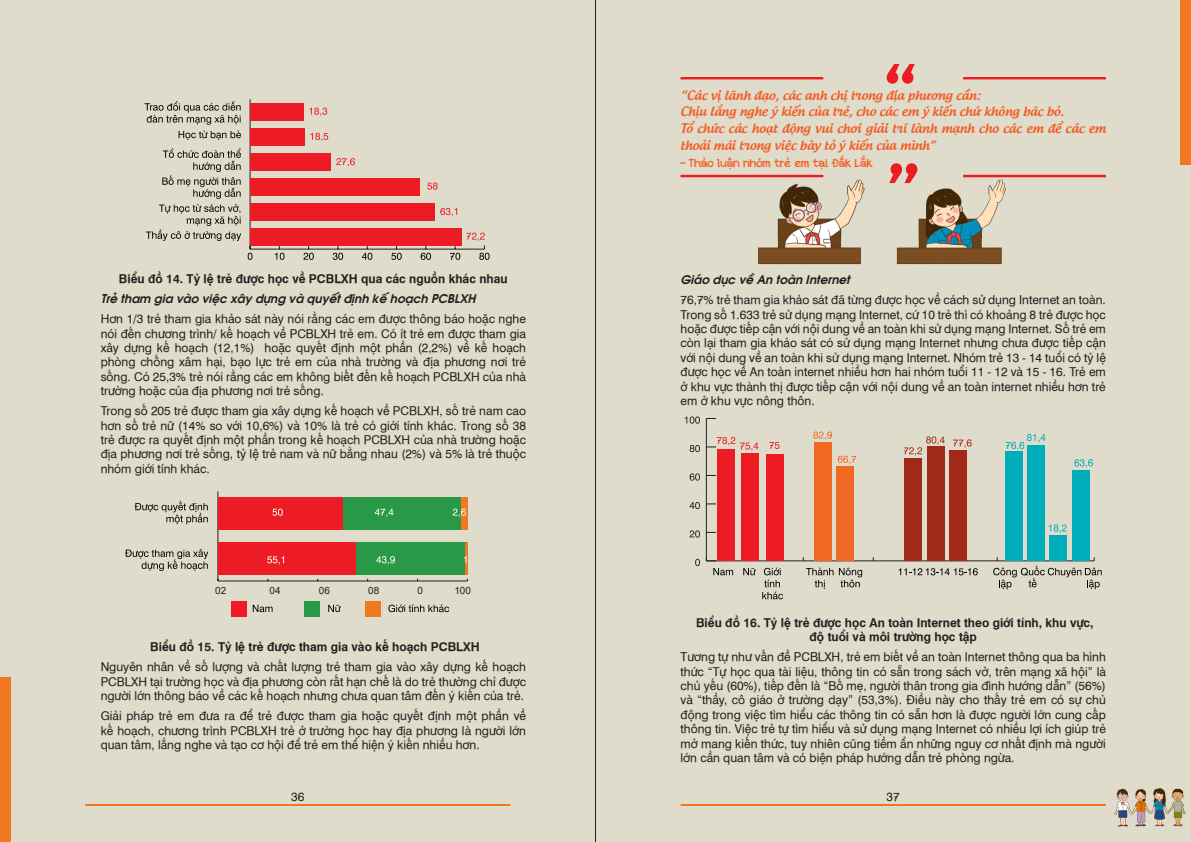
<style>
.page{position:relative;width:1191px;height:842px;background:#e0dccb}
.page>*{position:absolute;margin:0;border:0;box-sizing:border-box;transform-origin:0 0}
.t1{font:14px/16.8px "SVN Androgyne";color:#f25f26}
.t2{font:14px "SVN Appleberry";color:#f25f26}
.cac_ket_qua_chinh_bo{font:12px/14.4px "UVN Hong Ha";color:#231f20;text-align:justify}
.cac_ket_qua_chinh_bo-2{font:700 12px/14.4px "UVN Hong Ha";color:#231f20;text-align:center}
.cac_ket_qua_chinh_bo-3{font:12px "SVN Avobolditalic";color:#231f20}
.t3{font:10px "Arial";color:#241f21}
</style>
<div class="page">
<div style="left:0;top:677px;width:11px;height:165px;background:#f27722"></div>
<div style="left:1180px;top:0;width:11px;height:165px;background:#f27722"></div>
<hr style="left:85px;top:804px;width:425px;height:2px;background:#f27722">
<hr style="left:680px;top:804px;width:426px;height:2px;background:#f27722">
<hr style="left:595px;top:0;width:1px;height:842px;background:#231f20">
<svg style="left:309px;top:108px;width:18px;height:8px"></svg>
<svg style="left:310px;top:133px;width:18px;height:8px"></svg>
<svg style="left:336px;top:158px;width:19px;height:9px"></svg>
<svg style="left:427px;top:183px;width:10px;height:7px"></svg>
<svg style="left:440px;top:208px;width:17px;height:8px"></svg>
<hr style="left:250px;top:249px;width:234px;height:1px;background:#231f20">
<svg style="left:248px;top:246px;width:4px;height:14px"></svg>
<svg style="left:275px;top:246px;width:9px;height:14px"></svg>
<svg style="left:303px;top:246px;width:11px;height:14px"></svg>
<svg style="left:333px;top:246px;width:10px;height:14px"></svg>
<svg style="left:362px;top:246px;width:10px;height:14px"></svg>
<svg style="left:391px;top:246px;width:11px;height:14px"></svg>
<svg style="left:421px;top:246px;width:10px;height:14px"></svg>
<svg style="left:450px;top:246px;width:10px;height:14px"></svg>
<svg style="left:466px;top:233px;width:23px;height:27px"></svg>
<hr style="left:249px;top:99px;width:1px;height:150px;background:#231f20">
<div style="left:250px;top:103px;width:54px;height:18px;background:#ed1c24"></div>
<div style="left:250px;top:128px;width:54px;height:18px;background:#ed1c24"></div>
<div style="left:250px;top:153px;width:81px;height:18px;background:#ed1c24"></div>
<div style="left:250px;top:178px;width:170px;height:18px;background:#ed1c24"></div>
<div style="left:250px;top:203px;width:185px;height:18px;background:#ed1c24"></div>
<div style="left:250px;top:228px;width:211px;height:18px;background:#ed1c24"></div>
<svg style="left:144px;top:101px;width:97px;height:39px"></svg>
<svg style="left:146px;top:148px;width:95px;height:93px"></svg>
<div style="left:231px;top:601px;width:15px;height:16px;background:#ed1c24"></div>
<svg style="left:253px;top:605px;width:19px;height:7px"></svg>
<div style="left:304px;top:601px;width:16px;height:16px;background:#299947"></div>
<svg style="left:328px;top:605px;width:12px;height:7px"></svg>
<div style="left:365px;top:601px;width:15px;height:16px;background:#f07821"></div>
<svg style="left:388px;top:604px;width:61px;height:8px"></svg>
<hr style="left:218px;top:580px;width:249px;height:1px;background:#231f20">
<hr style="left:217px;top:491px;width:1px;height:90px;background:#231f20">
<div style="left:461px;top:498px;width:6px;height:32px;background:#f07821"></div>
<hr style="left:465px;top:542px;width:2px;height:33px;background:#f07821">
<div style="left:343px;top:498px;width:118px;height:32px;background:#299947"></div>
<div style="left:355px;top:542px;width:110px;height:33px;background:#299947"></div>
<div style="left:218px;top:498px;width:125px;height:32px;background:#ed1c24"></div>
<div style="left:218px;top:542px;width:137px;height:33px;background:#ed1c24"></div>
<svg style="left:134px;top:501px;width:74px;height:23px"></svg>
<svg style="left:125px;top:549px;width:83px;height:22px"></svg>
<svg style="left:272px;top:509px;width:11px;height:7px"></svg>
<svg style="left:375px;top:509px;width:18px;height:8px"></svg>
<svg style="left:453px;top:509px;width:13px;height:8px"></svg>
<svg style="left:376px;top:556px;width:19px;height:9px"></svg>
<svg style="left:267px;top:556px;width:17px;height:9px"></svg>
<img style="left:758px;top:175px;width:256px;height:89px">
<hr style="left:680px;top:77px;width:143px;height:2px;background:#ed1c24">
<hr style="left:963px;top:77px;width:143px;height:2px;background:#ed1c24">
<hr style="left:680px;top:175px;width:143px;height:2px;background:#ed1c24">
<hr style="left:963px;top:175px;width:143px;height:2px;background:#ed1c24">
<svg style="left:889px;top:163px;width:28px;height:20px"></svg>
<svg style="left:886px;top:64px;width:28px;height:20px"></svg>
<hr style="left:706px;top:561px;width:388px;height:1px;background:#989489">
<hr style="left:706px;top:560px;width:388px;height:1px;background:#231f20">
<svg style="left:695px;top:559px;width:5px;height:7px"></svg>
<svg style="left:689px;top:530px;width:11px;height:8px"></svg>
<svg style="left:689px;top:502px;width:11px;height:7px"></svg>
<svg style="left:689px;top:473px;width:11px;height:8px"></svg>
<svg style="left:689px;top:445px;width:11px;height:7px"></svg>
<svg style="left:685px;top:416px;width:15px;height:8px"></svg>
<hr style="left:706px;top:418px;width:1px;height:143px;background:#231f20">
<svg style="left:707px;top:560px;width:9px;height:2px"></svg>
<div style="left:1072px;top:470px;width:17px;height:91px;background:#00adba"></div>
<div style="left:766px;top:454px;width:17px;height:107px;background:#ed1c24"></div>
<div style="left:949px;top:450px;width:18px;height:111px;background:#a12917"></div>
<div style="left:1049px;top:535px;width:18px;height:26px;background:#00adba"></div>
<div style="left:741px;top:453px;width:18px;height:108px;background:#ed1c24"></div>
<div style="left:836px;top:466px;width:17px;height:95px;background:#f26924"></div>
<div style="left:927px;top:446px;width:17px;height:115px;background:#a12917"></div>
<div style="left:1027px;top:445px;width:17px;height:116px;background:#00adba"></div>
<div style="left:717px;top:449px;width:17px;height:112px;background:#ed1c24"></div>
<div style="left:814px;top:443px;width:17px;height:118px;background:#f26924"></div>
<div style="left:904px;top:458px;width:17px;height:103px;background:#a12917"></div>
<div style="left:1004px;top:452px;width:18px;height:109px;background:#00adba"></div>
<svg style="left:713px;top:568px;width:20px;height:7px"></svg>
<svg style="left:706px;top:437px;width:52px;height:14px"></svg>
<svg style="left:813px;top:431px;width:19px;height:9px"></svg>
<svg style="left:837px;top:456px;width:19px;height:8px"></svg>
<svg style="left:903px;top:436px;width:41px;height:20px"></svg>
<svg style="left:953px;top:439px;width:18px;height:9px"></svg>
<svg style="left:1005px;top:434px;width:40px;height:16px"></svg>
<svg style="left:1048px;top:524px;width:18px;height:9px"></svg>
<svg style="left:1074px;top:459px;width:19px;height:9px"></svg>
<svg style="left:769px;top:442px;width:10px;height:7px"></svg>
<svg style="left:743px;top:568px;width:12px;height:7px"></svg>
<svg style="left:762px;top:568px;width:21px;height:31px"></svg>
<svg style="left:806px;top:568px;width:27px;height:21px"></svg>
<svg style="left:839px;top:568px;width:23px;height:19px"></svg>
<svg style="left:993px;top:557px;width:108px;height:32px"></svg>
<svg style="left:898px;top:568px;width:79px;height:7px"></svg>
<img style="left:1114px;top:788px;width:71px;height:39px">
<p class="cac_ket_qua_chinh_bo-2" style="left:119px;top:270px;width:390px">Biểu đồ 14. Tỷ lệ trẻ được học về PCBLXH qua các nguồn khác nhau</p>
<p class="cac_ket_qua_chinh_bo-3" style="left:101px;top:289px;width:376px">Trẻ tham gia vào việc xây dựng và quyết định kế hoạch PCBLXH</p>
<p class="cac_ket_qua_chinh_bo" style="left:101px;top:311px;width:427px">Hơn 1/3 trẻ tham gia khảo sát này nói rằng các em được thông báo hoặc nghe nói đến chương trình/ kế hoạch về PCBLXH trẻ em. Có ít trẻ em được tham gia xây dựng kế hoạch (12,1%) hoặc quyết định một phần (2,2%) về kế hoạch phòng chống xâm hại, bạo lực trẻ em của nhà trường và địa phương nơi trẻ sống. Có 25,3% trẻ nói rằng các em không biết đến kế hoạch PCBLXH của nhà trường hoặc của địa phương nơi trẻ sống.</p>
<p class="cac_ket_qua_chinh_bo" style="left:101px;top:403px;width:427px">Trong số 205 trẻ được tham gia xây dựng kế hoạch về PCBLXH, số trẻ nam cao hơn số trẻ nữ (14% so với 10,6%) và 10% là trẻ có giới tính khác. Trong số 38 trẻ được ra quyết định một phần trong kế hoạch PCBLXH của nhà trường hoặc địa phương nơi trẻ sống, tỷ lệ trẻ nam và nữ bằng nhau (2%) và 5% là trẻ thuộc nhóm giới tính khác.</p>
<p class="t3" style="left:215px;top:583px;width:13px">02</p>
<p class="t3" style="left:269px;top:583px;width:13px">04</p>
<p class="t3" style="left:319px;top:583px;width:13px">06</p>
<p class="t3" style="left:368px;top:583px;width:13px">08</p>
<p class="t3" style="left:417px;top:583px;width:7px">0</p>
<p class="t3" style="left:454px;top:583px;width:18px">100</p>
<p class="cac_ket_qua_chinh_bo-2" style="left:150px;top:639px;width:331px">Biểu đồ 15. Tỷ lệ trẻ được tham gia vào kế hoạch PCBLXH</p>
<p class="cac_ket_qua_chinh_bo" style="left:101px;top:659px;width:427px">Nguyên nhân về số lượng và chất lượng trẻ tham gia vào xây dựng kế hoạch PCBLXH tại trường học và địa phương còn rất hạn chế là do trẻ thường chỉ được người lớn thông báo về các kế hoạch nhưng chưa quan tâm đến ý kiến của trẻ.</p>
<p class="cac_ket_qua_chinh_bo" style="left:101px;top:708px;width:427px">Giải pháp trẻ em đưa ra để trẻ được tham gia hoặc quyết định một phần về kế hoạch, chương trình PCBLXH trẻ ở trường học hay địa phương là người lớn quan tâm, lắng nghe và tạo cơ hội để trẻ em thể hiện ý kiến nhiều hơn.</p>
<p class="t1" style="left:680px;top:85px;width:301px">“Các vị lãnh đạo, các anh chị trong địa phương cần:</p>
<p class="t1" style="left:680px;top:102px;width:385px">Chịu lắng nghe ý kiến của trẻ, cho các em ý kiến chứ không bác bỏ.</p>
<p class="t1" style="left:680px;top:119px;width:427px">Tổ chức các hoạt động vui chơi giải trí lành mạnh cho các em để các em thoải mái trong việc bày tỏ ý kiến của mình”</p>
<p class="t2" style="left:680px;top:153px;width:193px">- Thảo luận nhóm trẻ em tại Đắk Lắk</p>
<p class="cac_ket_qua_chinh_bo-3" style="left:680px;top:270px;width:171px">Giáo dục về An toàn Internet</p>
<p class="cac_ket_qua_chinh_bo" style="left:680px;top:292px;width:427px">76,7% trẻ tham gia khảo sát đã từng được học về cách sử dụng Internet an toàn.<br>Trong số 1.633 trẻ sử dụng mạng Internet, cứ 10 trẻ thì có khoảng 8 trẻ được học hoặc được tiếp cận với nội dung về an toàn khi sử dụng mạng Internet. Số trẻ em còn lại tham gia khảo sát có sử dụng mạng Internet nhưng chưa được tiếp cận với nội dung về an toàn khi sử dụng mạng Internet. Nhóm trẻ 13 - 14 tuổi có tỷ lệ được học về An toàn internet nhiều hơn hai nhóm tuổi 11 - 12 và 15 - 16. Trẻ em ở khu vực thành thị được tiếp cận với nội dung về an toàn internet nhiều hơn trẻ em ở khu vực nông thôn.</p>
<p class="cac_ket_qua_chinh_bo-2" style="left:696px;top:614px;width:399px">Biểu đồ 16. Tỷ lệ trẻ được học An toàn Internet theo giới tính, khu vực, độ tuổi và môi trường học tập</p>
<p class="cac_ket_qua_chinh_bo" style="left:680px;top:649px;width:427px">Tương tự như vấn đề PCBLXH, trẻ em biết về an toàn Internet thông qua ba hình thức “Tự học qua tài liệu, thông tin có sẵn trong sách vở, trên mạng xã hội” là chủ yếu (60%), tiếp đến là “Bố mẹ, người thân trong gia đình hướng dẫn” (56%) và “thầy, cô giáo ở trường dạy” (53,3%). Điều này cho thấy trẻ em có sự chủ động trong việc tìm hiểu các thông tin có sẵn hơn là được người lớn cung cấp thông tin. Việc trẻ tự tìm hiểu và sử dụng mạng Internet có nhiều lợi ích giúp trẻ mở mang kiến thức, tuy nhiên cũng tiềm ẩn những nguy cơ nhất định mà người lớn cần quan tâm và có biện pháp hướng dẫn trẻ phòng ngừa.</p>
<p class="cac_ket_qua_chinh_bo" style="left:291px;top:789px;width:15px">36</p>
<p class="cac_ket_qua_chinh_bo" style="left:886px;top:789px;width:15px">37</p>
</div>
